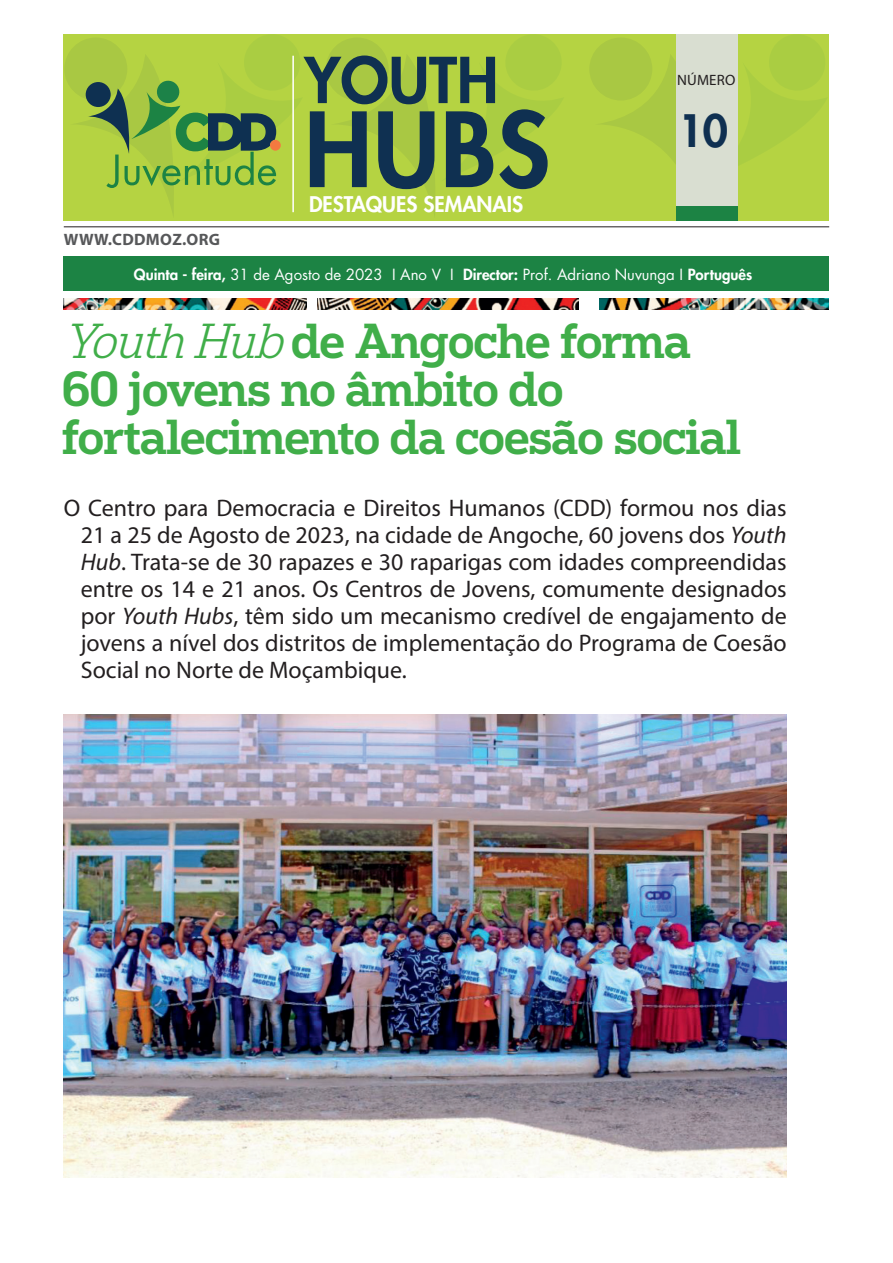
<style>
.page{position:relative;width:893px;height:1263px;background:#fff}
.page>*{position:absolute;margin:0;border:0;box-sizing:border-box;transform-origin:0 0}
.t1{font:800 100.5px "Futura LT";color:#0f3051}
.t2{font:800 61.5px "Futura LT";color:#0f3051}
.t3{font:500 46.5px/48px "Popular";letter-spacing:-.02em;color:#40ae49}
.t4{font:800 43.5px "Futura LT";color:#0f3051}
.t5{font:24px/27px "Myriad Pro";color:#231f20;text-align:justify}
.t6{font:800 21px "Futura LT";color:#fff}
.t7{font:700 16.5px "Myriad Pro";letter-spacing:.02em;color:#57585a}
.t8{font:15px "Futura LT";color:#fff}
.t9{font:15px "Myriad Pro";letter-spacing:.01em;color:#231f20}
.s1{font-weight:800}
.s2{font-weight:300;font-style:italic}
.s3{font-style:italic}
</style>
<div class="page">
<div style="left:64px;top:34px;width:765px;height:187px;background:#b5d342"></div>
<hr style="left:64px;top:227px;width:765px;height:1px;background:#231f20">
<img style="left:64px;top:298px;width:242px;height:11px">
<img style="left:317px;top:298px;width:262px;height:11px">
<img style="left:599px;top:298px;width:229px;height:11px">
<div style="left:64px;top:256px;width:765px;height:35px;background:#1c8344"></div>
<div style="left:589px;top:37px;width:63px;height:64px;background:#a9c843;border-radius:50%"></div>
<svg style="left:601px;top:35px;width:226px;height:130px"></svg>
<div style="left:326px;top:37px;width:63px;height:64px;background:#a9c843;border-radius:50%"></div>
<svg style="left:339px;top:35px;width:224px;height:180px"></svg>
<div style="left:64px;top:37px;width:63px;height:64px;background:#a9c843;border-radius:50%"></div>
<div style="left:676px;top:34px;width:62px;height:187px;background:#d9ded1"></div>
<div style="left:676px;top:206px;width:62px;height:15px;background:#1c8344"></div>
<svg style="left:76px;top:35px;width:226px;height:178px"></svg>
<img style="left:64px;top:714px;width:723px;height:464px">
<p class="t7" style="left:64px;top:229px;width:158px">WWW.CDDMOZ.ORG</p>
<h2 class="t2" style="left:304px;top:39px;width:195px">YOUTH</h2>
<h1 class="t1" style="left:304px;top:83px;width:247px">HUBS</h1>
<p class="t6" style="left:309px;top:191px;width:216px">DESTAQUES SEMANAIS</p>
<p class="t9" style="left:677px;top:71px;width:60px">NÚMERO</p>
<h3 class="t4" style="left:678px;top:102px;width:51px">10</h3>
<p class="t8" style="left:134px;top:265px;width:620px"><span class="s1">Quinta - feira,</span> 31 de Agosto de 2023 I Ano V I <span class="s1">Director:</span> Prof. Adriano Nuvunga I <span class="s1">Português</span></p>
<h3 class="t3" style="left:62px;top:315px;width:680px"><span class="s2">YouthHub</span>de Angoche forma<br>60 jovens no âmbito do fortalecimento da coesão social</h3>
<p class="t5" style="left:81px;top:494px;width:707px;text-indent:-17px">O Centro para Democracia e Direitos Humanos (CDD) formou nos dias 21 a 25 de Agosto de 2023, na cidade de Angoche, 60 jovens dos <span class="s3">Youth Hub</span>. Trata-se de 30 rapazes e 30 raparigas com idades compreendidas entre os 14 e 21 anos. Os Centros de Jovens, comumente designados por <span class="s3">Youth Hubs</span>, têm sido um mecanismo credível de engajamento de jovens a nível dos distritos de implementação do Programa de Coesão Social no Norte de Moçambique.</p>
</div>
